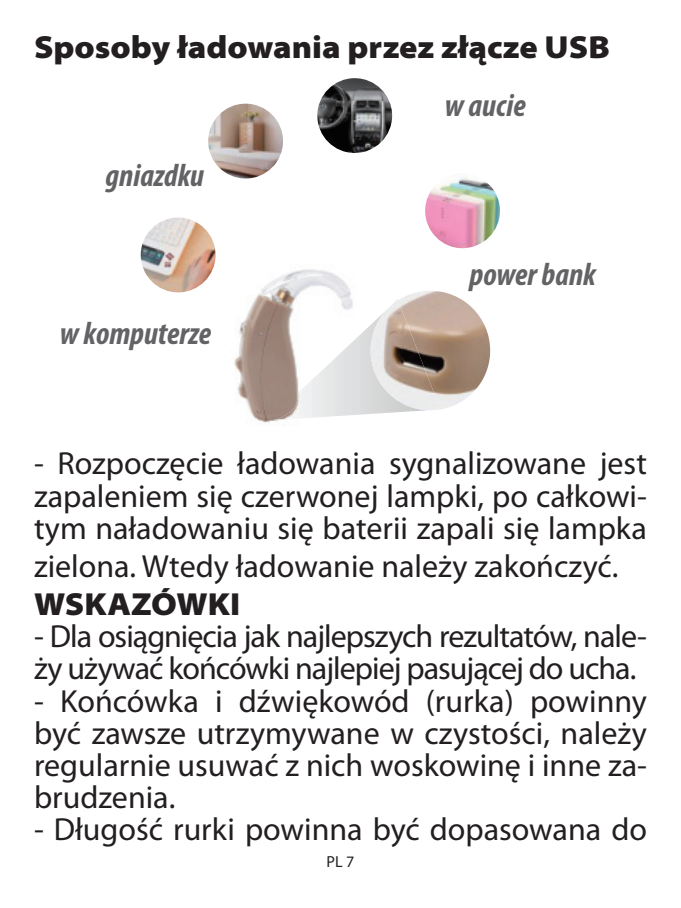
<style>
.page{position:relative;width:681px;height:908px;background:#fff}
.page>*{position:absolute;margin:0;border:0;box-sizing:border-box;transform-origin:0 0}
.text_blok{font:32px/32px "Myriad Pro";color:#231f20;text-align:justify}
.text_blok-2{font:32px/32px "Myriad Pro";letter-spacing:-.03em;color:#231f20}
.nadpis1{font:900 semi-expanded 32px "Myriad Pro";color:#231f20}
.text_blok-3{font:italic 700 condensed 32px "Myriad Pro";color:#636366}
.obrazek{font:16px "Myriad Pro";color:#231f20}
</style>
<div class="page">
<svg style="left:359px;top:299px;width:81px;height:115px"></svg>
<img style="left:425px;top:173px;width:74px;height:75px;border-radius:37px">
<img style="left:317px;top:78px;width:75px;height:75px;border-radius:37px">
<img style="left:141px;top:217px;width:74px;height:75px;border-radius:37px">
<img style="left:208px;top:104px;width:75px;height:74px;border-radius:37px">
<img style="left:234px;top:269px;width:119px;height:154px">
<img style="left:273px;top:335px;width:86px;height:85px">
<img style="left:398px;top:291px;width:83px;height:118px">
<img style="left:370px;top:304px;width:22px;height:49px">
<p class="nadpis1" style="left:34px;top:29px;width:577px">Sposoby ładowania przez złącze USB</p>
<p class="text_blok-3" style="left:105px;top:156px;width:100px">gniazdku</p>
<p class="text_blok-3" style="left:60px;top:313px;width:153px">w komputerze</p>
<p class="text_blok-3" style="left:444px;top:86px;width:82px">w aucie</p>
<p class="text_blok-3" style="left:469px;top:254px;width:128px">power bank</p>
<p class="text_blok" style="left:34px;top:448px;width:614px">- Rozpoczęcie ładowania sygnalizowane jest zapaleniem się czerwonej lampki, po całkowi&shy;tym naładowaniu się baterii zapali się lampka</p>
<p class="text_blok" style="left:34px;top:550px;width:585px">zielona. Wtedy ładowanie należy zakończyć.</p>
<p class="nadpis1" style="left:34px;top:586px;width:208px">WSKAZÓWKI</p>
<p class="text_blok-2" style="left:34px;top:621px;width:614px">- Dla osiągnięcia jak najlepszych rezultatów, nale&shy;ży używać końcówki najlepiej pasującej do ucha.</p>
<p class="text_blok" style="left:34px;top:685px;width:614px">- Końcówka i dźwiękowód (rurka) powinny być zawsze utrzymywane w czystości, należy regularnie usuwać z nich woskowinę i inne za&shy;brudzenia.</p>
<p class="text_blok" style="left:34px;top:813px;width:614px">- Długość rurki powinna być dopasowana do</p>
<p class="obrazek" style="left:326px;top:852px;width:29px">PL 7</p>
</div>
